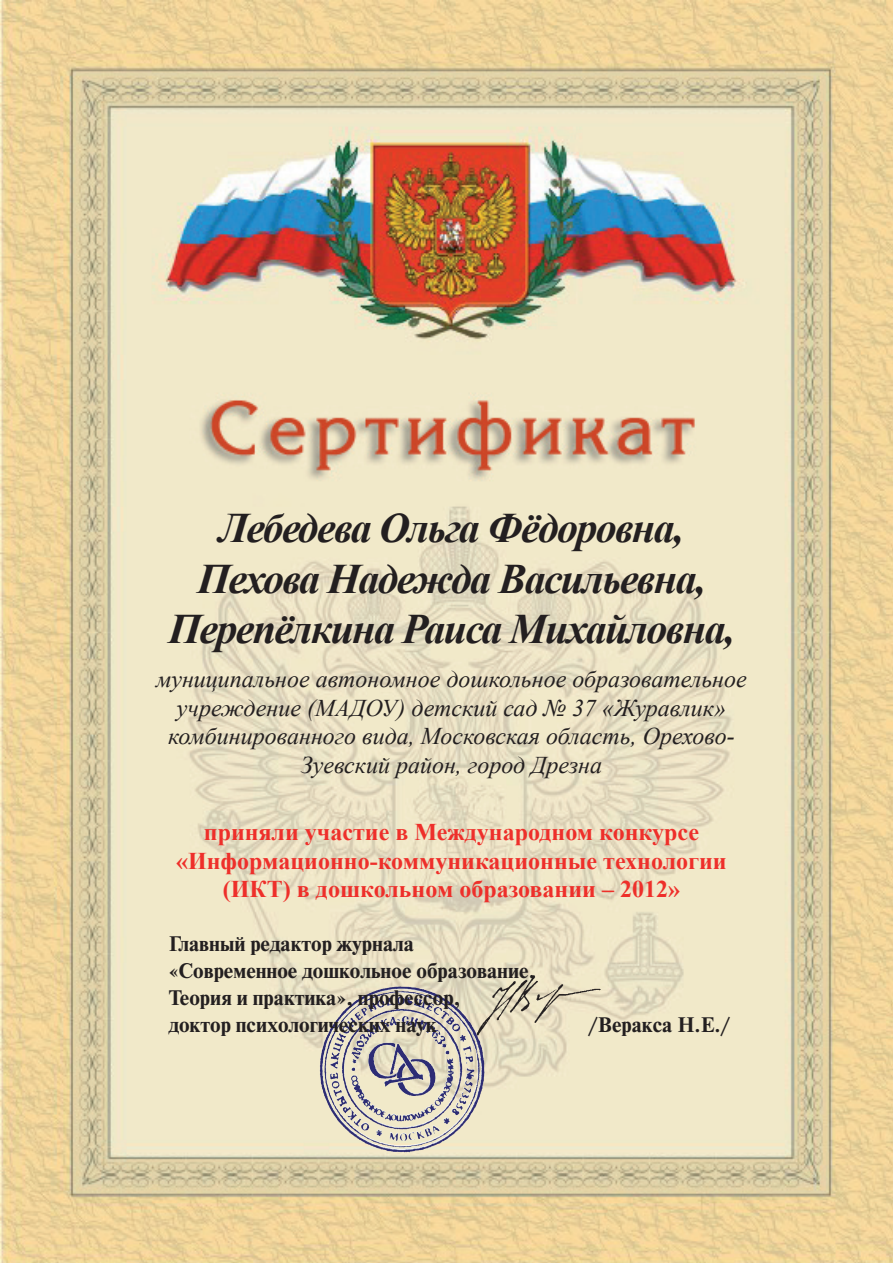
<style>
.page{position:relative;width:893px;height:1263px;background:#fff}
.page>*{position:absolute;margin:0;border:0;box-sizing:border-box;transform-origin:0 0}
.t1{font:italic 700 42px/50.4px "Times New Roman";letter-spacing:-.04em;color:#231f20;text-align:center}
.t2{font:italic 24px/28.8px "Times New Roman";color:#231f20;text-align:center}
.t3{font:700 24px/28.8px "Times New Roman";color:#ee2f2a;text-align:center}
.t4{font:700 21px/27px "Newton C";color:#231f20}
</style>
<div class="page">
<img style="left:0;top:0;width:893px;height:1263px">
<img style="left:398px;top:986px;width:77px;height:44px">
<img style="left:476px;top:973px;width:125px;height:64px">
<h1 class="t1" style="left:168px;top:502px;width:568px">Лебедева Ольга Фёдоровна,<br>Пехова Надежда Васильевна,<br>Перепёлкина Раиса Михайловна,</h1>
<p class="t2" style="left:156px;top:664px;width:592px">муниципальное автономное дошкольное образовательное учреждение (МАДОУ) детский сад № 37 «Журавлик» комбинированного вида, Московская область, Орехово-Зуевский район, город Дрезна</p>
<p class="t3" style="left:176px;top:817px;width:552px">приняли участие в Международном конкурсе «Информационно-коммуникационные технологии (ИКТ) в дошкольном образовании – 2012»</p>
<p class="t4" style="left:169px;top:931px;width:368px">Главный редактор журнала «Современное дошкольное образование.<br>Теория и практика», профессор,<br>доктор психологических наук</p>
<p class="t4" style="left:588px;top:1012px;width:143px">/Веракса Н.Е./</p>
</div>
